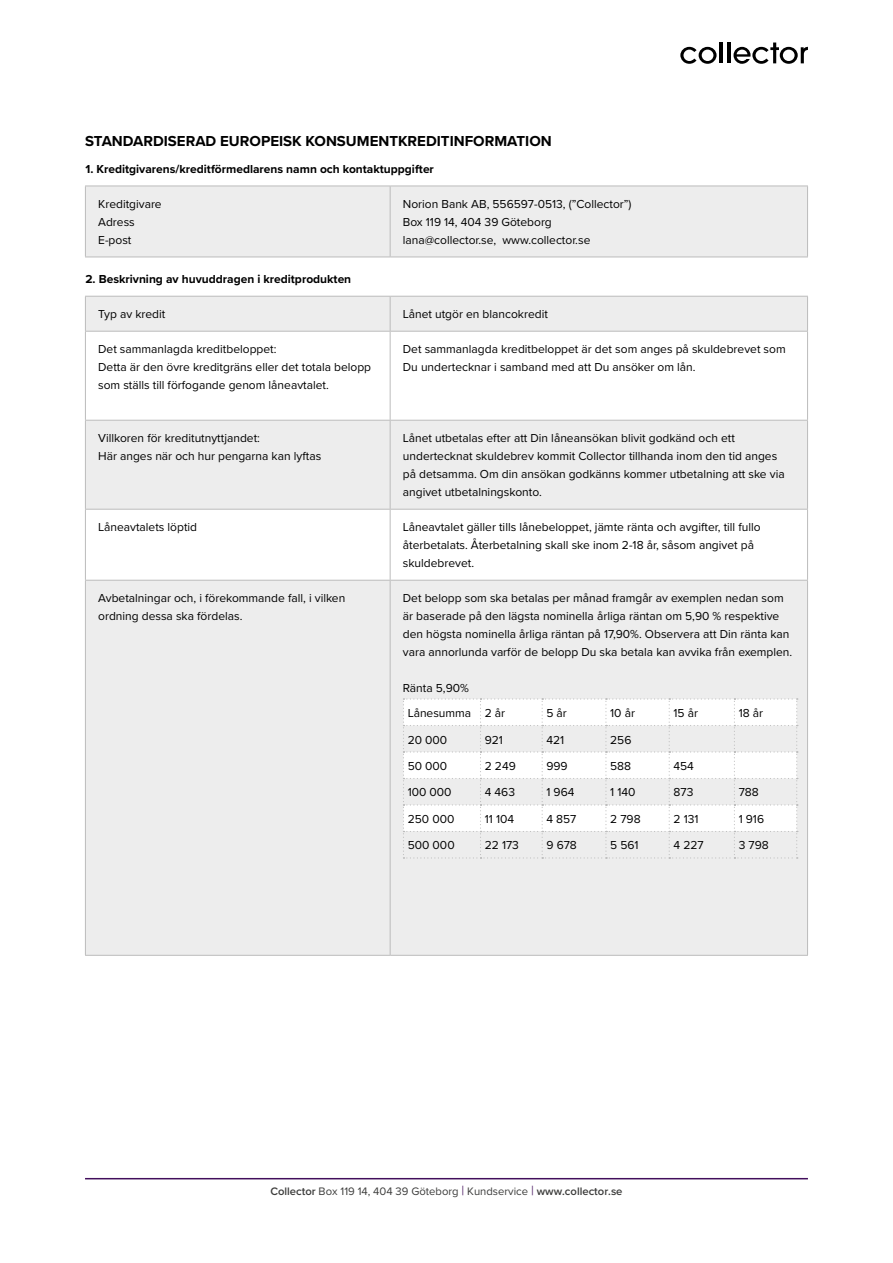
<style>
.page{position:relative;width:893px;height:1263px;background:#fff}
.page>*{position:absolute;margin:0;border:0;box-sizing:border-box;transform-origin:0 0}
.t1{font:700 15px "Proxima Nova";color:#000}
.t2{font:12px/18px "Proxima Nova";color:#000}
.t3{font:700 12px "Proxima Nova";color:#000}
.t4{font:11.25px "Proxima Nova";color:#3c3c3b}
.s1{font-weight:600}
.s2{font-size:13.5px;color:#55276c}
</style>
<div class="page">
<hr style="left:85px;top:1178px;width:723px;height:1px;background:#420f5c">
<hr style="left:720px;top:43px;width:3px;height:20px;background:#000">
<hr style="left:727px;top:43px;width:3px;height:20px;background:#000">
<svg style="left:680px;top:47px;width:37px;height:17px"></svg>
<svg style="left:733px;top:43px;width:75px;height:21px"></svg>
<svg style="left:85px;top:187px;width:722px;height:768px;fill:#ededed"></svg>
<hr style="left:85px;top:186px;width:305px;height:1px;background:#bcbcbc">
<hr style="left:85px;top:186px;width:1px;height:71px;background:#bcbcbc">
<hr style="left:390px;top:186px;width:418px;height:1px;background:#bcbcbc">
<hr style="left:390px;top:186px;width:1px;height:71px;background:#bcbcbc">
<hr style="left:807px;top:186px;width:1px;height:71px;background:#bcbcbc">
<hr style="left:85px;top:257px;width:305px;height:1px;background:#bcbcbc">
<hr style="left:390px;top:257px;width:418px;height:1px;background:#bcbcbc">
<hr style="left:85px;top:296px;width:305px;height:1px;background:#bcbcbc">
<hr style="left:85px;top:297px;width:1px;height:34px;background:#bcbcbc">
<hr style="left:390px;top:296px;width:418px;height:1px;background:#bcbcbc">
<hr style="left:390px;top:297px;width:1px;height:34px;background:#bcbcbc">
<hr style="left:807px;top:297px;width:1px;height:34px;background:#bcbcbc">
<hr style="left:85px;top:331px;width:305px;height:1px;background:#bcbcbc">
<hr style="left:85px;top:332px;width:1px;height:88px;background:#bcbcbc">
<hr style="left:390px;top:331px;width:418px;height:1px;background:#bcbcbc">
<hr style="left:390px;top:332px;width:1px;height:88px;background:#bcbcbc">
<hr style="left:807px;top:332px;width:1px;height:88px;background:#bcbcbc">
<hr style="left:85px;top:420px;width:305px;height:1px;background:#bcbcbc">
<hr style="left:85px;top:421px;width:1px;height:88px;background:#bcbcbc">
<hr style="left:390px;top:420px;width:418px;height:1px;background:#bcbcbc">
<hr style="left:390px;top:421px;width:1px;height:88px;background:#bcbcbc">
<hr style="left:807px;top:421px;width:1px;height:88px;background:#bcbcbc">
<hr style="left:85px;top:509px;width:305px;height:1px;background:#bcbcbc">
<hr style="left:85px;top:510px;width:1px;height:70px;background:#bcbcbc">
<hr style="left:390px;top:509px;width:418px;height:1px;background:#bcbcbc">
<hr style="left:390px;top:510px;width:1px;height:70px;background:#bcbcbc">
<hr style="left:807px;top:510px;width:1px;height:70px;background:#bcbcbc">
<hr style="left:85px;top:580px;width:305px;height:1px;background:#bcbcbc">
<hr style="left:85px;top:581px;width:1px;height:374px;background:#bcbcbc">
<hr style="left:390px;top:580px;width:418px;height:1px;background:#bcbcbc">
<hr style="left:390px;top:581px;width:1px;height:374px;background:#bcbcbc">
<hr style="left:807px;top:581px;width:1px;height:374px;background:#bcbcbc">
<hr style="left:85px;top:955px;width:305px;height:1px;background:#bcbcbc">
<hr style="left:390px;top:955px;width:418px;height:1px;background:#bcbcbc">
<svg style="left:403px;top:698px;width:395px;height:160px"></svg>
<p class="t1" style="left:85px;top:130px;width:468px">STANDARDISERAD EUROPEISK KONSUMENTKREDITINFORMATION</p>
<p class="t3" style="left:85px;top:160px;width:350px">1. Kreditgivarens/kreditförmedlarens namn och kontaktuppgifter</p>
<p class="t2" style="left:98px;top:195px;width:65px">Kreditgivare<br>Adress<br>E-post</p>
<p class="t2" style="left:403px;top:195px;width:230px">Norion Bank AB, 556597-0513, (”Collector”)<br>Box 119 14, 404 39 Göteborg lana@collector.se, www.collector.se</p>
<p class="t3" style="left:85px;top:270px;width:267px">2. Beskrivning av huvuddragen i kreditprodukten</p>
<p class="t2" style="left:98px;top:305px;width:69px">Typ av kredit</p>
<p class="t2" style="left:403px;top:305px;width:147px">Lånet utgör en blancokredit</p>
<p class="t2" style="left:98px;top:340px;width:275px">Det sammanlagda kreditbeloppet:<br>Detta är den övre kreditgräns eller det totala belopp som ställs till förfogande genom låneavtalet.</p>
<p class="t2" style="left:403px;top:340px;width:384px">Det sammanlagda kreditbeloppet är det som anges på skuldebrevet som<br>Du undertecknar i samband med att Du ansöker om lån.</p>
<p class="t2" style="left:98px;top:429px;width:225px">Villkoren för kreditutnyttjandet:<br>Här anges när och hur pengarna kan lyftas</p>
<p class="t2" style="left:403px;top:429px;width:383px">Lånet utbetalas efter att Din låneansökan blivit godkänd och ett undertecknat skuldebrev kommit Collector tillhanda inom den tid anges på detsamma. Om din ansökan godkänns kommer utbetalning att ske via angivet utbetalningskonto.</p>
<p class="t2" style="left:98px;top:518px;width:100px">Låneavtalets löptid</p>
<p class="t2" style="left:403px;top:518px;width:359px">Låneavtalet gäller tills lånebeloppet, jämte ränta och avgifter, till fullo återbetalats. Återbetalning skall ske inom 2-18 år, såsom angivet på skuldebrevet.</p>
<p class="t2" style="left:98px;top:589px;width:249px">Avbetalningar och, i förekommande fall, i vilken ordning dessa ska fördelas.</p>
<p class="t2" style="left:403px;top:589px;width:391px">Det belopp som ska betalas per månad framgår av exemplen nedan som är baserade på den lägsta nominella årliga räntan om 5,90 % respektive den högsta nominella årliga räntan på 17,90%. Observera att Din ränta kan vara annorlunda varför de belopp Du ska betala kan avvika från exemplen.</p>
<p class="t2" style="left:408px;top:676px;width:99px;line-height:24.6px;text-indent:-5px">Ränta 5,90%<br>Lånesumma 2 år</p>
<p class="t2" style="left:546px;top:703px;width:22px">5 år</p>
<p class="t2" style="left:610px;top:703px;width:26px">10 år</p>
<p class="t2" style="left:673px;top:703px;width:26px">15 år</p>
<p class="t2" style="left:739px;top:703px;width:26px">18 år</p>
<p class="t2" style="left:408px;top:730px;width:41px">20 000</p>
<p class="t2" style="left:485px;top:730px;width:20px">921</p>
<p class="t2" style="left:546px;top:730px;width:19px">421</p>
<p class="t2" style="left:610px;top:730px;width:23px">256</p>
<p class="t2" style="left:408px;top:756px;width:41px">50 000</p>
<p class="t2" style="left:485px;top:756px;width:32px">2 249</p>
<p class="t2" style="left:546px;top:756px;width:23px">999</p>
<p class="t2" style="left:610px;top:756px;width:23px">588</p>
<p class="t2" style="left:673px;top:756px;width:22px">454</p>
<p class="t2" style="left:408px;top:783px;width:45px">100 000</p>
<p class="t2" style="left:485px;top:783px;width:32px">4 463</p>
<p class="t2" style="left:546px;top:783px;width:30px">1 964</p>
<p class="t2" style="left:610px;top:783px;width:27px">1 140</p>
<p class="t2" style="left:673px;top:783px;width:21px">873</p>
<p class="t2" style="left:739px;top:783px;width:22px">788</p>
<p class="t2" style="left:408px;top:809px;width:48px">250 000</p>
<p class="t2" style="left:485px;top:809px;width:31px">11 104</p>
<p class="t2" style="left:546px;top:809px;width:32px">4 857</p>
<p class="t2" style="left:610px;top:809px;width:32px">2 798</p>
<p class="t2" style="left:673px;top:809px;width:26px">2 131</p>
<p class="t2" style="left:739px;top:809px;width:27px">1 916</p>
<p class="t2" style="left:408px;top:836px;width:48px">500 000</p>
<p class="t2" style="left:485px;top:836px;width:36px">22 173</p>
<p class="t2" style="left:546px;top:836px;width:32px">9 678</p>
<p class="t2" style="left:610px;top:836px;width:30px">5 561</p>
<p class="t2" style="left:673px;top:836px;width:32px">4 227</p>
<p class="t2" style="left:739px;top:836px;width:32px">3 798</p>
<p class="t4" style="left:270px;top:1183px;width:354px"><span class="s1">Collector</span> Box 119 14, 404 39 Göteborg <span class="s2">|</span> Kundservice <span class="s2">|</span> <span class="s1">www.collector.se</span></p>
</div>
